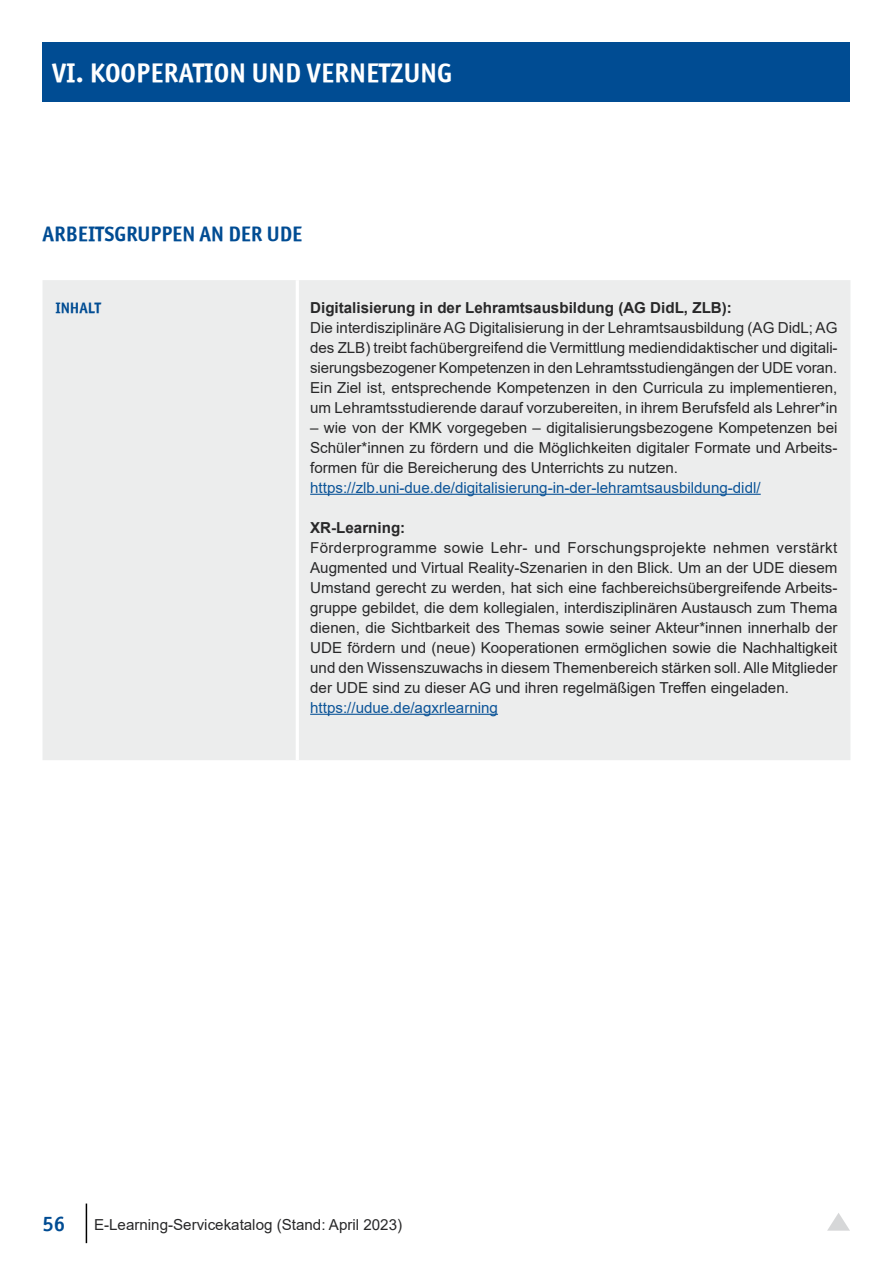
<style>
.page{position:relative;width:893px;height:1263px;background:#fff}
.page>*{position:absolute;margin:0;border:0;box-sizing:border-box;transform-origin:0 0}
.t1{font:27px "Officina Sans ITCTT Bold";letter-spacing:.005em;color:#fff}
.t2{font:21px "Officina Sans ITCTT Bold";color:#004c93}
.t3{font:15.15px/20px "Arial";color:#282829;text-align:justify}
.t4{font:15.15px "Arial";color:#0d5598}
.t5{font:700 15.15px "Arial";color:#282829}
.t6{font:15.15px "Officina Sans ITCTT Bold";color:#004c93}
</style>
<div class="page">
<hr style="left:86px;top:1203px;width:1px;height:40px;background:#000">
<div style="left:43px;top:43px;width:807px;height:59px;background:#004c93"></div>
<svg style="left:827px;top:1213px;width:23px;height:18px"></svg>
<div style="left:43px;top:280px;width:807px;height:480px;background:#eceded"></div>
<hr style="left:296px;top:280px;width:3px;height:480px;background:#fff">
<hr style="left:310px;top:494px;width:451px;height:1px;background:#0d5598">
<hr style="left:310px;top:714px;width:188px;height:1px;background:#0d5598">
<h1 class="t1" style="left:52px;top:56px;width:401px">VI. KOOPERATION UND VERNETZUNG</h1>
<h2 class="t2" style="left:43px;top:220px;width:261px">ARBEITSGRUPPEN AN DER UDE</h2>
<p class="t6" style="left:55px;top:299px;width:47px">INHALT</p>
<p class="t5" style="left:310px;top:297px;width:423px">Digitalisierung in der Lehramtsausbildung (AG DidL, ZLB):</p>
<p class="t3" style="left:310px;top:317px;width:529px">Die interdisziplinäre AG Digitalisierung in der Lehramtsausbildung (AG DidL; AG des ZLB) treibt fachübergreifend die Vermittlung mediendidaktischer und digitali&shy;sierungsbezogener Kompetenzen in den Lehramtsstudiengängen der UDE voran.<br>Ein Ziel ist, entsprechende Kompetenzen in den Curricula zu implementieren, um Lehramtsstudierende darauf vorzubereiten, in ihrem Berufsfeld als Lehrer*in</p>
<p class="t3" style="left:310px;top:417px;width:529px">– wie von der KMK vorgegeben – digitalisierungsbezogene Kompetenzen bei Schüler*innen zu fördern und die Möglichkeiten digitaler Formate und Arbeits&shy;formen für die Bereicherung des Unterrichts zu nutzen.</p>
<p class="t4" style="left:310px;top:477px;width:452px">https://zlb.uni-due.de/digitalisierung-in-der-lehramtsausbildung-didl/</p>
<p class="t5" style="left:310px;top:517px;width:97px">XR-Learning:</p>
<p class="t3" style="left:310px;top:537px;width:529px">Förderprogramme sowie Lehr- und Forschungsprojekte nehmen verstärkt Augmented und Virtual Reality-Szenarien in den Blick. Um an der UDE diesem Umstand gerecht zu werden, hat sich eine fachbereichsübergreifende Arbeits&shy;gruppe gebildet, die dem kollegialen, interdisziplinären Austausch zum Thema dienen, die Sichtbarkeit des Themas sowie seiner Akteur*innen innerhalb der UDE fördern und (neue) Kooperationen ermöglichen sowie die Nachhaltigkeit und den Wissenszuwachs in diesem Themenbereich stärken soll. Alle Mitglieder der UDE sind zu dieser AG und ihren regelmäßigen Treffen eingeladen.</p>
<p class="t4" style="left:310px;top:697px;width:189px">https://udue.de/agxrlearning</p>
<h2 class="t2" style="left:43px;top:1210px;width:24px">56</h2>
<p class="t3" style="left:94px;top:1215px;width:310px">E-Learning-Servicekatalog (Stand: April 2023)</p>
</div>
